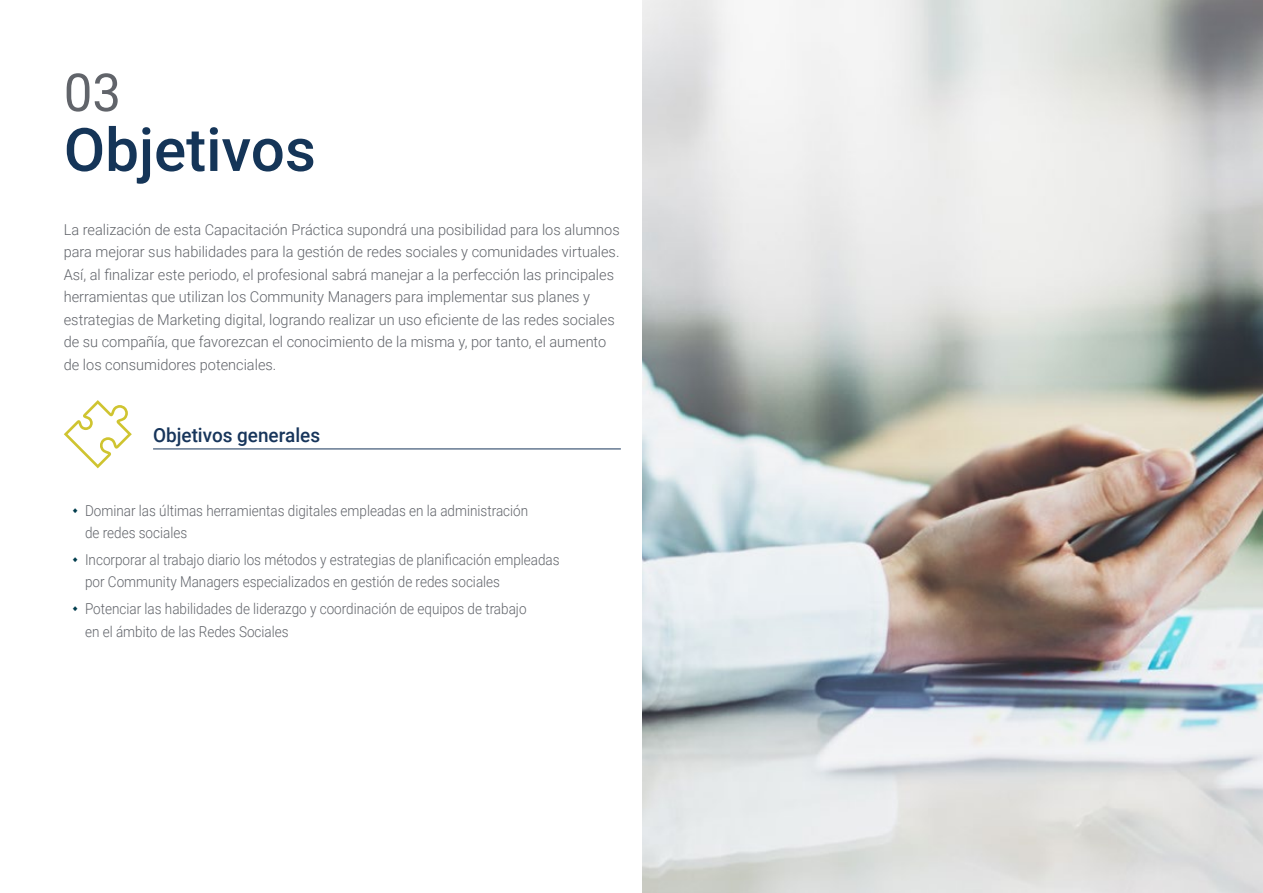
<style>
.page{position:relative;width:1263px;height:893px;background:#fff}
.page>*{position:absolute;margin:0;border:0;box-sizing:border-box;transform-origin:0 0}
.t1{font:500 60px "Roboto";color:#153558}
.t2{font:52.5px "Roboto";color:#61646a}
.t3{font:500 19.5px "Roboto";color:#17355b}
.t4{font:300 15px/22.5px "Roboto";color:#61646a}
.t5{font:300 15px/22.5px "Roboto";color:#61646a;scale:.9 1}
</style>
<div class="page">
<img style="left:642px;top:0;width:621px;height:893px">
<hr style="left:153px;top:449px;width:468px;height:1px;background:#17355b">
<svg style="left:64px;top:400px;width:68px;height:68px"></svg>
<h2 class="t2" style="left:64px;top:56px;width:59px">03</h2>
<h1 class="t1" style="left:64px;top:108px;width:254px">Objetivos</h1>
<p class="t4" style="left:64px;top:217px;width:557px">La realización de esta Capacitación Práctica supondrá una posibilidad para los alumnos para mejorar sus habilidades para la gestión de redes sociales y comunidades virtuales.<br>Así, al finalizar este periodo, el profesional sabrá manejar a la perfección las principales herramientas que utilizan los Community Managers para implementar sus planes y estrategias de Marketing digital, logrando realizar un uso eficiente de las redes sociales de su compañía, que favorezcan el conocimiento de la misma y, por tanto, el aumento de los consumidores potenciales.</p>
<h3 class="t3" style="left:153px;top:421px;width:169px">Objetivos generales</h3>
<p class="t5" style="left:85px;top:499px;width:494px">Dominar las últimas herramientas digitales empleadas en la administración de redes sociales</p>
<p class="t5" style="left:85px;top:548px;width:529px">Incorporar al trabajo diario los métodos y estrategias de planificación empleadas por Community Managers especializados en gestión de redes sociales</p>
<p class="t5" style="left:85px;top:597px;width:492px">Potenciar las habilidades de liderazgo y coordinación de equipos de trabajo en el ámbito de las Redes Sociales</p>
</div>
